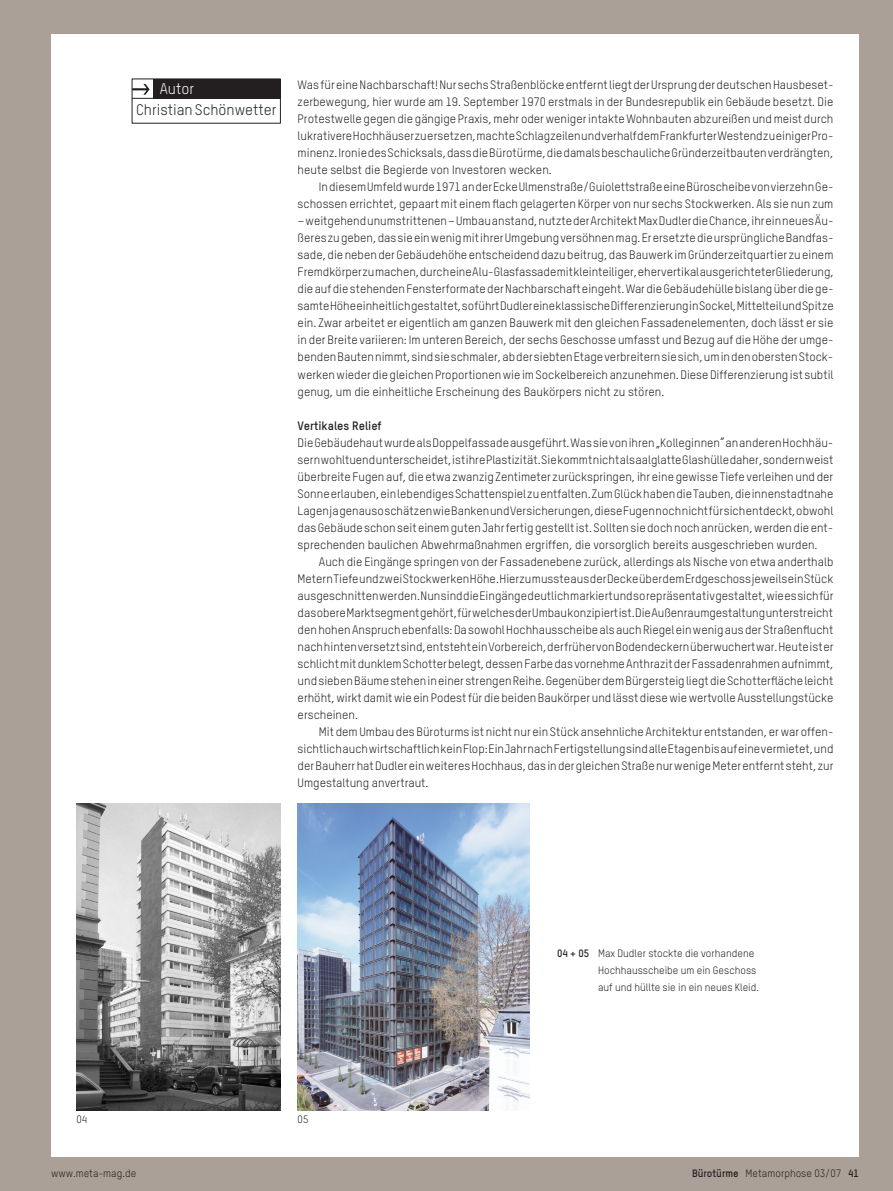
<style>
.page{position:relative;width:893px;height:1191px;background:#aaa097}
.page>*{position:absolute;margin:0;border:0;box-sizing:border-box;transform-origin:0 0}
.t1{font:15px "TSTAR";color:#231f20}
.t2{font:15px "TSTAR";color:#fff}
.t3{font:12px/17px "TSTAR";color:#231f20;text-align:justify}
.t4{font:900 12px "TSTAR";color:#231f20}
.t5{font:10.5px/17px "TSTAR";color:#231f20}
.t6{font:900 10.5px "TSTAR";color:#231f20}
.s1{font-weight:900}
</style>
<div class="page">
<div style="left:51px;top:34px;width:808px;height:1123px;background:#fff"></div>
<div style="left:153px;top:79px;width:128px;height:19px;background:#231f20"></div>
<hr style="left:132px;top:98px;width:149px;height:1px;background:#231f20">
<svg style="left:132px;top:84px;width:18px;height:11px"></svg>
<img style="left:298px;top:803px;width:232px;height:307px">
<img style="left:77px;top:804px;width:204px;height:306px">
<p class="t2" style="left:160px;top:79px;width:36px">Autor</p>
<p class="t1" style="left:136px;top:101px;width:142px">Christian Schönwetter</p>
<p class="t3" style="left:298px;top:76px;width:537px">Was für eine Nachbarschaft! Nur sechs Straßenblöcke entfernt liegt der Ursprung der deutschen Hausbeset&shy;zerbewegung, hier wurde am 19. September 1970 erstmals in der Bundesrepublik ein Gebäude besetzt. Die Protestwelle gegen die gängige Praxis, mehr oder weniger intakte Wohnbauten abzureißen und meist durch lukrativere Hochhäuser zu ersetzen, machte Schlagzeilen und verhalf dem Frankfurter Westend zu einiger Pro&shy;minenz. Ironie des Schicksals, dass die Bürotürme, die damals beschauliche Gründerzeitbauten verdrängten, heute selbst die Begierde von Investoren wecken.</p>
<p class="t3" style="left:298px;top:178px;width:537px;text-align:right">In diesem Umfeld wurde 1971 an der Ecke Ulmenstraße/Guiolettstraße eine Büroscheibe von vierzehn Ge&shy;schossen errichtet, gepaart mit einem flach gelagerten Körper von nur sechs Stockwerken. Als sie nun zum</p>
<p class="t3" style="left:298px;top:212px;width:538px">– weitgehend unumstrittenen – Umbau anstand, nutzte der Architekt Max Dudler die Chance, ihr ein neues Äu&shy;ßeres zu geben, das sie ein wenig mit ihrer Umgebung versöhnen mag. Er ersetzte die ursprüngliche Bandfas&shy;sade, die neben der Gebäudehöhe entscheidend dazu beitrug, das Bauwerk im Gründerzeitquartier zu einem Fremdkörper zu machen, durch eine Alu-Glasfassade mit kleinteiliger, eher vertikal ausgerichteter Gliederung, die auf die stehenden Fensterformate der Nachbarschaft eingeht. War die Gebäudehülle bislang über die ge&shy;samte Höhe einheitlich gestaltet, so führt Dudler eine klassische Differenzierung in Sockel, Mittelteil und Spitze ein. Zwar arbeitet er eigentlich am ganzen Bauwerk mit den gleichen Fassadenelementen, doch lässt er sie in der Breite variieren: Im unteren Bereich, der sechs Geschosse umfasst und Bezug auf die Höhe der umge&shy;benden Bauten nimmt, sind sie schmaler, ab der siebten Etage verbreitern sie sich, um in den obersten Stock&shy;werken wieder die gleichen Proportionen wie im Sockelbereich anzunehmen. Diese Differenzierung ist subtil genug, um die einheitliche Erscheinung des Baukörpers nicht zu stören.</p>
<p class="t4" style="left:298px;top:418px;width:85px">Vertikales Relief</p>
<p class="t3" style="left:298px;top:433px;width:537px">Die Gebäudehaut wurde als Doppelfassade ausgeführt. Was sie von ihren „Kolleginnen“ an anderen Hochhäu&shy;sern wohltuend unterscheidet, ist ihre Plastizität. Sie kommt nicht als aalglatte Glashülle daher, sondern weist überbreite Fugen auf, die etwa zwanzig Zentimeter zurückspringen, ihr eine gewisse Tiefe verleihen und der Sonne erlauben, ein lebendiges Schattenspiel zu entfalten. Zum Glück haben die Tauben, die innenstadtnahe Lagen ja genauso schätzen wie Banken und Versicherungen, diese Fugen noch nicht für sich entdeckt, obwohl das Gebäude schon seit einem guten Jahr fertig gestellt ist. Sollten sie doch noch anrücken, werden die ent&shy;sprechenden baulichen Abwehrmaßnahmen ergriffen, die vorsorglich bereits ausgeschrieben wurden.</p>
<p class="t3" style="left:298px;top:553px;width:537px;text-indent:21px">Auch die Eingänge springen von der Fassadenebene zurück, allerdings als Nische von etwa anderthalb Metern Tiefe und zwei Stockwerken Höhe. Hierzu musste aus der Decke über dem Erdgeschoss jeweils ein Stück ausgeschnitten werden. Nun sind die Eingänge deutlich markiert und so repräsentativ gestaltet, wie es sich für das obere Marktsegment gehört, für welches der Umbau konzipiert ist. Die Außenraumgestaltung unterstreicht den hohen Anspruch ebenfalls: Da sowohl Hochhausscheibe als auch Riegel ein wenig aus der Straßenflucht nach hinten versetzt sind, entsteht ein Vorbereich, der früher von Bodendeckern überwuchert war. Heute ist er schlicht mit dunklem Schotter belegt, dessen Farbe das vornehme Anthrazit der Fassadenrahmen aufnimmt, und sieben Bäume stehen in einer strengen Reihe. Gegenüber dem Bürgersteig liegt die Schotterfläche leicht erhöht, wirkt damit wie ein Podest für die beiden Baukörper und lässt diese wie wertvolle Ausstellungstücke erscheinen.</p>
<p class="t3" style="left:298px;top:723px;width:537px;text-indent:21px">Mit dem Umbau des Büroturms ist nicht nur ein Stück ansehnliche Architektur entstanden, er war offen&shy;sichtlich auch wirtschaftlich kein Flop: Ein Jahr nach Fertigstellung sind alle Etagen bis auf eine vermietet, und der Bauherr hat Dudler ein weiteres Hochhaus, das in der gleichen Straße nur wenige Meter entfernt steht, zur Umgestaltung anvertraut.</p>
<p class="t5" style="left:77px;top:1110px;width:12px">04</p>
<p class="t5" style="left:298px;top:1110px;width:12px">05</p>
<p class="t6" style="left:557px;top:947px;width:34px">04 + 05</p>
<p class="t5" style="left:598px;top:944px;width:163px">Max Dudler stockte die vorhandene<br>Hochhausscheibe um ein Geschoss auf und hüllte sie in ein neues Kleid.</p>
<p class="t5" style="left:51px;top:1164px;width:87px">www.meta-mag.de</p>
<p class="t5" style="left:692px;top:1164px;width:168px"><span class="s1">Bürotürme</span> Metamorphose 03/07 <span class="s1">41</span></p>
</div>
